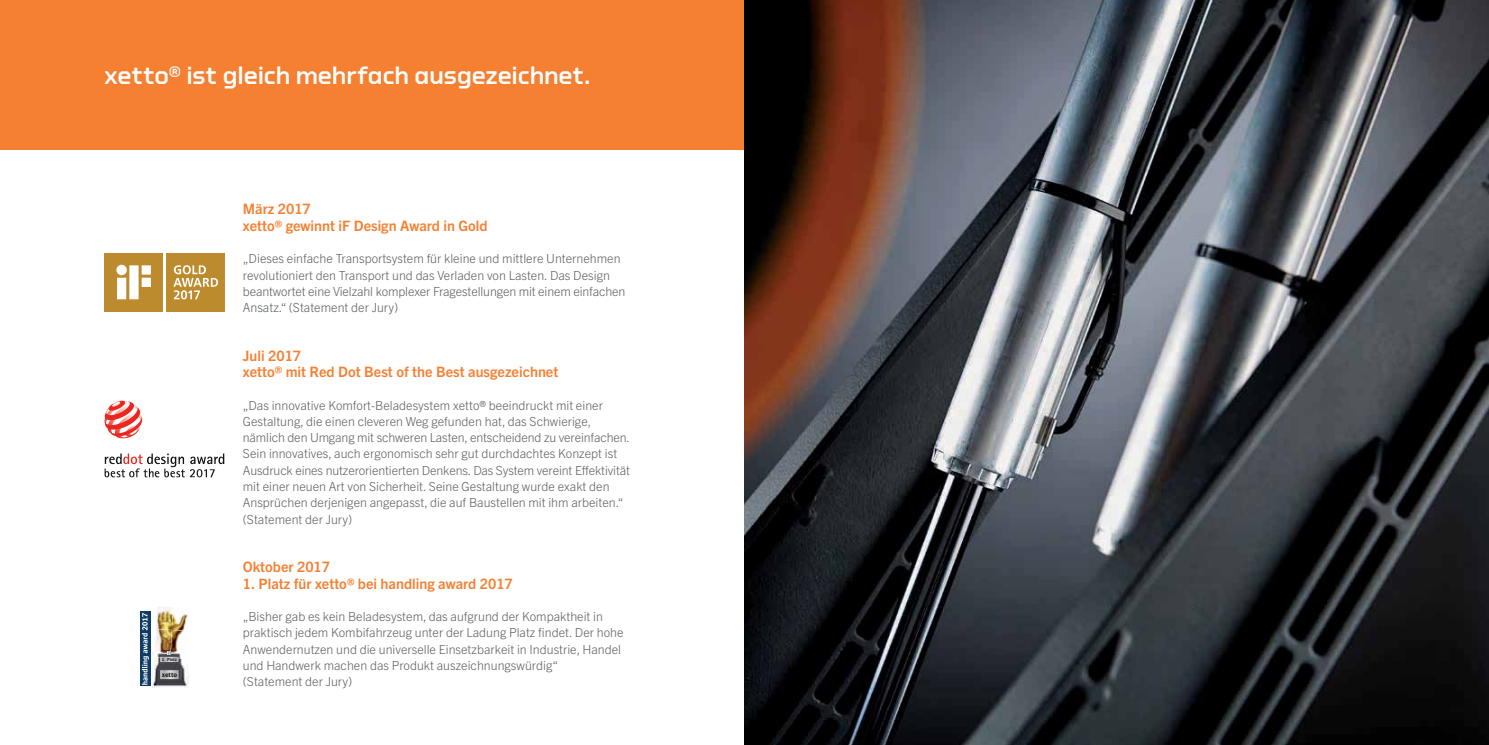
<style>
.page{position:relative;width:1489px;height:745px;background:#fff}
.page>*{position:absolute;margin:0;border:0;box-sizing:border-box;transform-origin:0 0}
.t1{font:500 25px "Torque";letter-spacing:-.005em;color:#fff}
.t2{font:700 14.38px/16.2px "Trade Gothic Next LT Pro";color:#f58032}
.t3{font:300 12.5px/16.2px "Trade Gothic Next LT Pro";color:#5c5e60}
.t4{font:700 6.88px "Bosis Std";color:#141414}
.t5{font:700 4.62px "Bosis Std";color:#231f20}
</style>
<div class="page">
<div style="left:0;top:0;width:744px;height:149px;background:#f58032"></div>
<img style="left:744px;top:0;width:744px;height:744px">
<svg style="left:104px;top:400px;width:38px;height:38px"></svg>
<svg style="left:105px;top:453px;width:119px;height:24px"></svg>
<svg style="left:102px;top:250px;width:126px;height:64px"></svg>
<div style="left:105px;top:253px;width:58px;height:58px;background:#bc8b2d"></div>
<svg style="left:116px;top:264px;width:35px;height:35px"></svg>
<div style="left:166px;top:253px;width:59px;height:58px;background:#bc8b2d"></div>
<svg style="left:173px;top:265px;width:45px;height:34px"></svg>
<img style="left:156px;top:607px;width:32px;height:21px">
<img style="left:155px;top:628px;width:30px;height:23px">
<img style="left:152px;top:651px;width:36px;height:36px">
<svg style="left:160px;top:669px;width:18px;height:9px"></svg>
<svg style="left:160px;top:656px;width:18px;height:5px"></svg>
<div style="left:140px;top:611px;width:11px;height:74px;background:#0e3c65"></div>
<svg style="left:142px;top:612px;width:7px;height:72px"></svg>
<h1 class="t1" style="left:105px;top:66px;width:487px">xetto® ist gleich mehrfach ausgezeichnet.</h1>
<p class="t5" style="left:162px;top:656px;width:17px">1. Platz</p>
<p class="t4" style="left:162px;top:670px;width:17px">xetto</p>
<p class="t2" style="left:243px;top:203px;width:246px">März 2017<br>xetto® gewinnt iF Design Award in Gold</p>
<p class="t3" style="left:243px;top:251px;width:384px">„Dieses einfache Transportsystem für kleine und mittlere Unternehmen revolutioniert den Transport und das Verladen von Lasten. Das Design beantwortet eine Vielzahl komplexer Fragestellungen mit einem einfachen Ansatz.“ (Statement der Jury)</p>
<p class="t2" style="left:243px;top:349px;width:317px">Juli 2017<br>xetto® mit Red Dot Best of the Best ausgezeichnet</p>
<p class="t3" style="left:243px;top:398px;width:389px">„Das innovative Komfort-Beladesystem xetto® beeindruckt mit einer Gestaltung, die einen cleveren Weg gefunden hat, das Schwierige, nämlich den Umgang mit schweren Lasten, entscheidend zu vereinfachen.<br>Sein innovatives, auch ergonomisch sehr gut durchdachtes Konzept ist Ausdruck eines nutzerorientierten Denkens. Das System vereint Effektivität mit einer neuen Art von Sicherheit. Seine Gestaltung wurde exakt den Ansprüchen derjenigen angepasst, die auf Baustellen mit ihm arbeiten.“ (Statement der Jury)</p>
<p class="t2" style="left:243px;top:560px;width:89px">Oktober 2017</p>
<p class="t2" style="left:243px;top:576px;width:271px">1. Platz für xetto® bei handling award 2017</p>
<p class="t3" style="left:243px;top:609px;width:382px">„Bisher gab es kein Beladesystem, das aufgrund der Kompaktheit in praktisch jedem Kombifahrzeug unter der Ladung Platz findet. Der hohe Anwendernutzen und die universelle Einsetzbarkeit in Industrie, Handel und Handwerk machen das Produkt auszeichnungswürdig“<br>(Statement der Jury)</p>
</div>
